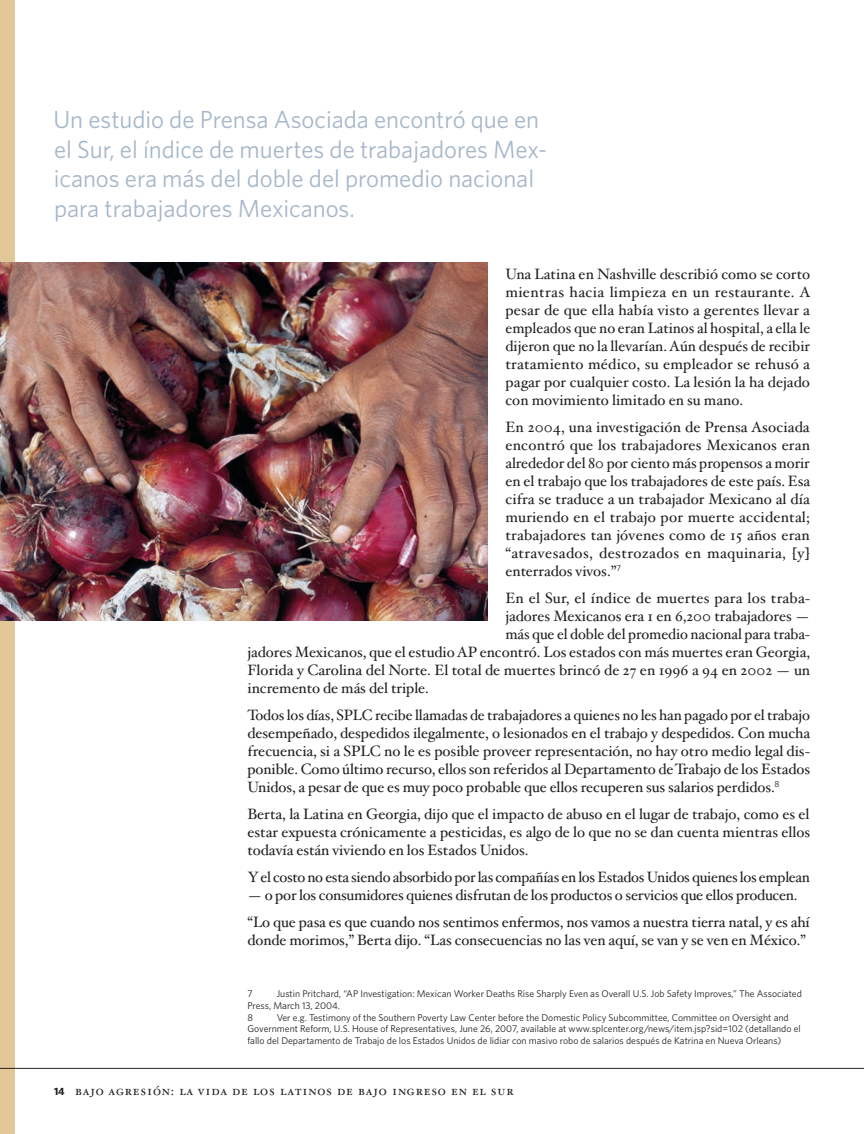
<style>
.page{position:relative;width:864px;height:1134px;background:#fff}
.page>*{position:absolute;margin:0;border:0;box-sizing:border-box;transform-origin:0 0}
.t1{font:24.75px/29.7px "Whitney";color:#a5b7c9}
.t2{font:15px/18px "Hoefler Text";color:#231f20;text-align:justify}
.t3{font:15px "Hoefler Text";letter-spacing:-.02em;color:#231f20}
.t4{font:13.5px "Hoefler Text Roman Small Caps";letter-spacing:.06em;color:#231f20}
.t5{font:9.75px/11.7px "Whitney";color:#231f20}
.s1{font-family:"Whitney";font-weight:700;font-size:10.5px}
</style>
<div class="page">
<div style="left:0;top:0;width:15px;height:1134px;background:#e1c896"></div>
<hr style="left:0;top:1068px;width:864px;height:1px;background:#231f20">
<img style="left:0;top:262px;width:488px;height:359px">
<h1 class="t1" style="left:54px;top:104px;width:495px">Un estudio de Prensa Asociada encontró que en el Sur, el índice de muertes de trabajadores Mex&shy;icanos era más del doble del promedio nacional para trabajadores Mexicanos.</h1>
<p class="t2" style="left:506px;top:265px;width:306px">Una Latina en Nashville describió como se corto mientras hacia limpieza en un restaurante. A pesar de que ella había visto a gerentes llevar a empleados que no eran Latinos al hospital, a ella le dijeron que no la llevarían. Aún después de recibir tratamiento médico, su empleador se rehusó a pagar por cualquier costo. La lesión la ha dejado con movimiento limitado en su mano.</p>
<p class="t2" style="left:506px;top:418px;width:306px">En 2004, una investigación de Prensa Asociada encontró que los trabajadores Mexicanos eran alrededor del 80 por ciento más propensos a morir en el trabajo que los trabajadores de este país. Esa cifra se traduce a un trabajador Mexicano al día muriendo en el trabajo por muerte accidental; trabajadores tan jóvenes como de 15 años eran “atravesados, destrozados en maquinaria, [y] enterrados vivos.”<sup>7</sup></p>
<p class="t2" style="left:506px;top:589px;width:306px">En el Sur, el índice de muertes para los traba-</p>
<p class="t2" style="left:506px;top:607px;width:306px">jadores Mexicanos era 1 en 6,200 trabajadores —</p>
<p class="t2" style="left:506px;top:625px;width:306px">más que el doble del promedio nacional para traba-</p>
<p class="t2" style="left:248px;top:643px;width:564px">jadores Mexicanos, que el estudio AP encontró. Los estados con más muertes eran Georgia,</p>
<p class="t2" style="left:248px;top:661px;width:564px">Florida y Carolina del Norte. El total de muertes brincó de 27 en 1996 a 94 en 2002 — un</p>
<p class="t2" style="left:248px;top:679px;width:183px">incremento de más del triple.</p>
<p class="t2" style="left:248px;top:706px;width:564px">Todos los días, SPLC recibe llamadas de trabajadores a quienes no les han pagado por el trabajo desempeñado, despedidos ilegalmente, o lesionados en el trabajo y despedidos. Con mucha frecuencia, si a SPLC no le es posible proveer representación, no hay otro medio legal dis&shy;ponible. Como último recurso, ellos son referidos al Departamento de Trabajo de los Estados Unidos, a pesar de que es muy poco probable que ellos recuperen sus salarios perdidos.<sup>8</sup></p>
<p class="t2" style="left:248px;top:805px;width:564px">Berta, la Latina en Georgia, dijo que el impacto de abuso en el lugar de trabajo, como es el estar expuesta crónicamente a pesticidas, es algo de lo que no se dan cuenta mientras ellos todavía están viviendo en los Estados Unidos.</p>
<p class="t3" style="left:248px;top:868px;width:564px">Yel costo no esta siendo absorbido por las compañías en los Estados Unidos quienes los emplean</p>
<p class="t2" style="left:248px;top:882px;width:564px;line-height:27px">— o por los consumidores quienes disfrutan de los productos o servicios que ellos producen. “Lo que pasa es que cuando nos sentimos enfermos, nos vamos a nuestra tierra natal, y es ahí</p>
<p class="t2" style="left:248px;top:931px;width:560px">donde morimos,” Berta dijo. “Las consecuencias no las ven aquí, se van y se ven en México.”</p>
<p class="t5" style="left:248px;top:988px;width:556px;text-indent:29px">Justin Pritchard, “AP Investigation: Mexican Worker Deaths Rise Sharply Even as Overall U.S. Job Safety Improves,” The Associated<br>Press, March 13, 2004.<br>8</p>
<p class="t5" style="left:248px;top:988px;width:7px">7</p>
<p class="t5" style="left:248px;top:1011px;width:555px;text-indent:29px">Ver e.g. Testimony of the Southern Poverty Law Center before the Domestic Policy Subcommittee, Committee on Oversight and<br>Government Reform, U.S. House of Representatives, June 26, 2007, available at www.splcenter.org/news/item.jsp?sid=102 (detallando el fallo del Departamento de Trabajo de los Estados Unidos de lidiar con masivo robo de salarios después de Katrina en Nueva Orleans)</p>
<p class="t4" style="left:54px;top:1082px;width:461px"><span class="s1">14</span> bajo agresión: la vida de los latinos de bajo ingreso en el sur</p>
</div>
